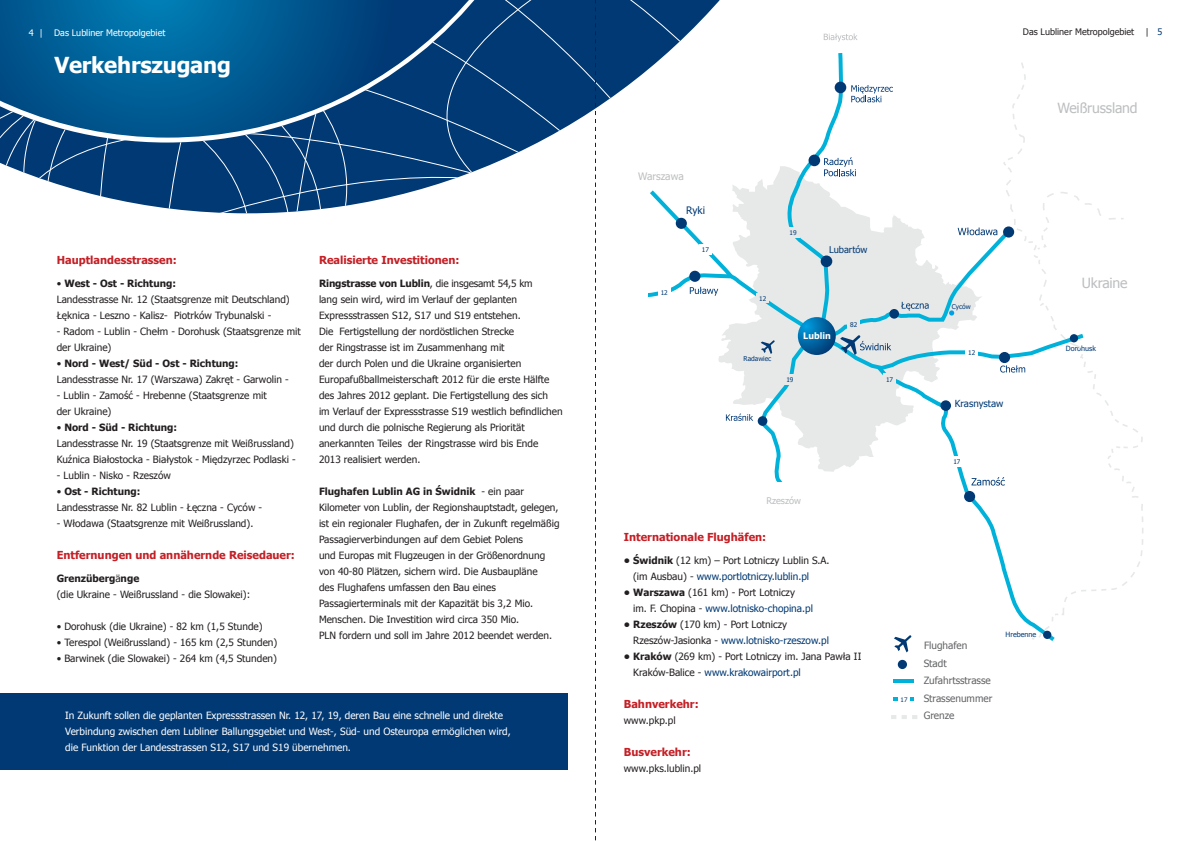
<style>
.page{position:relative;width:1191px;height:842px;background:#fff}
.page>*{position:absolute;margin:0;border:0;box-sizing:border-box;transform-origin:0 0}
.t1{font:700 22px "Tahoma";letter-spacing:-.01em;color:#fff}
.t2{font:14px "Tahoma";letter-spacing:-.01em;color:#bcbec0}
.t3{font:700 11px "Tahoma";color:#c42026}
.t4{font:10.3px "Tahoma";letter-spacing:-.005em;color:#bcbec0}
.t5{font:10.3px "Tahoma";color:#003974}
.t6{font:10px/16px "Tahoma";color:#231f20}
.t7{font:10px/16px "Tahoma";color:#fff}
.t8{font:10px/17.3px "Tahoma";color:#636466}
.t9{font:9.7px "Tahoma";color:#003974}
.t10{font:9.3px "Tahoma";color:#003974}
.t11{font:9.2px "Tahoma";color:#bcbec0}
.t12{font:9px "Tahoma";color:#fff}
.t13{font:9px "Tahoma";color:#231f20}
.t14{font:700 8.9px "Tahoma";color:#fff}
.t15{font:7.2px "Tahoma";color:#003974}
.t16{font:6.7px "Tahoma";letter-spacing:-.005em;color:#003974}
.t17{font:6.5px "Tahoma";color:#003974}
.t18{font:6.3px "Tahoma";color:#003974}
.s1{color:#003974}
.s2{font-weight:700}
</style>
<div class="page">
<svg style="left:757px;top:53px;width:87px;height:133px"></svg>
<svg style="left:824px;top:157px;width:32px;height:19px"></svg>
<svg style="left:851px;top:85px;width:42px;height:17px"></svg>
<div style="left:834px;top:82px;width:12px;height:11px;background:#003974;border-radius:50%"></div>
<div style="left:808px;top:155px;width:12px;height:11px;background:#003974;border-radius:50%"></div>
<svg style="left:648px;top:186px;width:405px;height:455px"></svg>
<div style="left:757px;top:294px;width:12px;height:9px;background:#e7e8e8"></div>
<div style="left:658px;top:287px;width:12px;height:10px;background:#fff"></div>
<div style="left:699px;top:244px;width:12px;height:10px;background:#fff"></div>
<div style="left:847px;top:319px;width:13px;height:10px;background:#e7e8e8"></div>
<div style="left:783px;top:374px;width:13px;height:10px;background:#e7e8e8"></div>
<div style="left:883px;top:374px;width:13px;height:10px;background:#e7e8e8"></div>
<div style="left:787px;top:227px;width:13px;height:10px;background:#e7e8e8"></div>
<div style="left:689px;top:271px;width:11px;height:11px;background:#003974;border-radius:50%"></div>
<div style="left:676px;top:218px;width:11px;height:11px;background:#003974;border-radius:50%"></div>
<svg style="left:757px;top:416px;width:10px;height:10px"></svg>
<svg style="left:798px;top:317px;width:37px;height:38px"></svg>
<div style="left:889px;top:309px;width:10px;height:10px;background:#003974;border-radius:50%"></div>
<svg style="left:823px;top:33px;width:34px;height:9px"></svg>
<svg style="left:760px;top:340px;width:15px;height:14px"></svg>
<svg style="left:840px;top:335px;width:51px;height:20px"></svg>
<svg style="left:925px;top:74px;width:218px;height:566px"></svg>
<svg style="left:1035px;top:191px;width:90px;height:60px"></svg>
<div style="left:734px;top:482px;width:97px;height:141px;background:#fff"></div>
<svg style="left:894px;top:635px;width:18px;height:17px"></svg>
<div style="left:897px;top:660px;width:10px;height:9px;background:#003974;border-radius:50%"></div>
<hr style="left:893px;top:679px;width:21px;height:4px;background:#00b1d9">
<hr style="left:893px;top:697px;width:21px;height:4px;background:#00b1d9">
<div style="left:898px;top:695px;width:11px;height:9px;background:#fff"></div>
<svg style="left:891px;top:715px;width:26px;height:4px"></svg>
<div style="left:0;top:694px;width:567px;height:76px;background:#003974"></div>
<div style="left:611px;top:340px;width:39px;height:41px;background:#fff"></div>
<svg style="left:720px;top:185px;width:26px;height:28px"></svg>
<svg style="left:0;top:0;width:280px;height:213px;background:#1a6597"></svg>
<svg style="left:690px;top:0;width:30px;height:213px"></svg>
<svg style="left:280px;top:0;width:410px;height:213px"></svg>
<svg style="left:595px;top:0;width:1px;height:841px"></svg>
<p class="t12" style="left:29px;top:26px;width:15px">4 |</p>
<p class="t12" style="left:54px;top:26px;width:113px">Das Lubliner Metropolgebiet</p>
<p class="t13" style="left:1023px;top:25px;width:113px">Das Lubliner Metropolgebiet</p>
<p class="t13" style="left:1145px;top:25px;width:18px">| <span class="s1">5</span></p>
<h1 class="t1" style="left:54px;top:50px;width:178px">Verkehrszugang</h1>
<h2 class="t2" style="left:1057px;top:99px;width:82px">Weißrussland</h2>
<p class="t4" style="left:638px;top:169px;width:47px">Warszawa</p>
<p class="t5" style="left:686px;top:204px;width:20px">Ryki</p>
<p class="t17" style="left:789px;top:228px;width:9px">19</p>
<p class="t10" style="left:829px;top:243px;width:40px">Lubartów</p>
<p class="t17" style="left:702px;top:245px;width:9px">17</p>
<p class="t3" style="left:319px;top:252px;width:142px">Realisierte Investitionen:</p>
<p class="t6" style="left:319px;top:274px;width:245px"><span class="s2">Ringstrasse von Lublin</span>, die insgesamt 54,5 km<br>lang sein wird, wird im Verlauf der geplanten Expressstrassen S12, S17 und S19 entstehen.<br>Die Fertigstellung der nordöstlichen Strecke<br>der Ringstrasse ist im Zusammenhang mit<br>der durch Polen und die Ukraine organisierten Europafußballmeisterschaft 2012 für die erste Hälfte des Jahres 2012 geplant. Die Fertigstellung des sich<br>im Verlauf der Expressstrasse S19 westlich befindlichen und durch die polnische Regierung als Priorität anerkannten Teiles der Ringstrasse wird bis Ende<br>2013 realisiert werden.</p>
<p class="t6" style="left:319px;top:482px;width:242px"><span class="s2">Flughafen Lublin AG in Świdnik</span> - ein paar Kilometer von Lublin, der Regionshauptstadt, gelegen, ist ein regionaler Flughafen, der in Zukunft regelmäßig Passagierverbindungen auf dem Gebiet Polens<br>und Europas mit Flugzeugen in der Größenordnung von 40-80 Plätzen, sichern wird. Die Ausbaupläne<br>des Flughafens umfassen den Bau eines Passagierterminals mit der Kapazität bis 3,2 Mio.<br>Menschen. Die Investition wird circa 350 Mio.<br>PLN fordern und soll im Jahre 2012 beendet werden.</p>
<p class="t3" style="left:57px;top:252px;width:122px">Hauptlandesstrassen:</p>
<p class="t6" style="left:57px;top:274px;width:234px">• <span class="s2">West - Ost - Richtung:<br></span>Landesstrasse Nr. 12 (Staatsgrenze mit Deutschland)<br>Łęknica - Leszno - Kalisz- Piotrków Trybunalski -</p>
<p class="t6" style="left:57px;top:322px;width:246px">- Radom - Lublin - Chełm - Dorohusk (Staatsgrenze mit der Ukraine)</p>
<p class="t6" style="left:57px;top:354px;width:233px">• <span class="s2">Nord - West/ Süd - Ost - Richtung:<br></span>Landesstrasse Nr. 17 (Warszawa) Zakręt - Garwolin -</p>
<p class="t6" style="left:57px;top:386px;width:211px">- Lublin - Zamość - Hrebenne (Staatsgrenze mit der Ukraine)</p>
<p class="t6" style="left:57px;top:418px;width:240px">• <span class="s2">Nord - Süd - Richtung:<br></span>Landesstrasse Nr. 19 (Staatsgrenze mit Weißrussland)<br>Kuźnica Białostocka - Białystok - Międzyrzec Podlaski -</p>
<p class="t6" style="left:57px;top:466px;width:116px">- Lublin - Nisko - Rzeszów</p>
<p class="t6" style="left:57px;top:482px;width:207px">• <span class="s2">Ost - Richtung:<br></span>Landesstrasse Nr. 82 Lublin - Łęczna - Cyców -</p>
<p class="t6" style="left:57px;top:514px;width:198px">- Włodawa (Staatsgrenze mit Weißrussland).</p>
<p class="t3" style="left:57px;top:547px;width:240px">Entfernungen und annähernde Reisedauer:</p>
<p class="t6" style="left:57px;top:569px;width:195px"><span class="s2">Grenzüberg</span>ä<span class="s2">nge<br></span>(die Ukraine - Weißrussland - die Slowakei):</p>
<p class="t6" style="left:57px;top:617px;width:207px">• Dorohusk (die Ukraine) - 82 km (1,5 Stunde)</p>
<p class="t6" style="left:57px;top:633px;width:222px">• Terespol (Weißrussland) - 165 km (2,5 Stunden)</p>
<p class="t6" style="left:57px;top:649px;width:222px">• Barwinek (die Slowakei) - 264 km (4,5 Stunden)</p>
<p class="t17" style="left:661px;top:288px;width:9px">12</p>
<p class="t17" style="left:759px;top:294px;width:9px">12</p>
<p class="t16" style="left:951px;top:302px;width:20px">Cyców</p>
<p class="t17" style="left:850px;top:320px;width:9px">82</p>
<p class="t14" style="left:803px;top:330px;width:29px">Lublin</p>
<p class="t17" style="left:968px;top:349px;width:9px">12</p>
<p class="t16" style="left:743px;top:354px;width:29px">Radawiec</p>
<p class="t17" style="left:886px;top:375px;width:9px">17</p>
<p class="t17" style="left:786px;top:375px;width:9px">19</p>
<p class="t9" style="left:955px;top:397px;width:50px">Krasnystaw</p>
<p class="t17" style="left:953px;top:457px;width:9px">17</p>
<p class="t11" style="left:766px;top:494px;width:36px">Rzeszów</p>
<p class="t3" style="left:624px;top:530px;width:144px">Internationale Flughäfen:</p>
<p class="t6" style="left:633px;top:552px;width:198px;text-indent:-9px"><span class="s2">• Świdnik</span> (12 km) – Port Lotniczy Lublin S.A. (im Ausbau) - <span class="s1">www.portlotniczy.lublin.pl</span></p>
<p class="t6" style="left:633px;top:584px;width:181px;text-indent:-9px"><span class="s2">• Warszawa</span> (161 km) - Port Lotniczy<br>im. F. Chopina - <span class="s1">www.lotnisko-chopina.pl</span></p>
<p class="t6" style="left:633px;top:616px;width:197px;text-indent:-9px"><span class="s2">• Rzeszów</span> (170 km) - Port Lotniczy<br>Rzeszów-Jasionka - <span class="s1">www.lotnisko-rzeszow.pl</span></p>
<p class="t6" style="left:633px;top:648px;width:230px;text-indent:-9px"><span class="s2">• Kraków</span> (269 km) - Port Lotniczy im. Jana Pawła II<br>Kraków-Balice - <span class="s1">www.krakowairport.pl</span></p>
<p class="t3" style="left:624px;top:697px;width:76px">Bahnverkehr:</p>
<p class="t6" style="left:624px;top:712px;width:53px">www.pkp.pl</p>
<p class="t3" style="left:624px;top:745px;width:68px">Busverkehr:</p>
<p class="t6" style="left:624px;top:760px;width:79px">www.pks.lublin.pl</p>
<p class="t15" style="left:1005px;top:629px;width:32px">Hrebenne</p>
<p class="t8" style="left:923px;top:636px;width:69px">Flughafen<br>Stadt<br>Zufahrtsstrasse</p>
<p class="t8" style="left:923px;top:689px;width:70px">Strassenummer</p>
<p class="t18" style="left:900px;top:695px;width:8px">17</p>
<p class="t7" style="left:65px;top:707px;width:439px">In Zukunft sollen die geplanten Expressstrassen Nr. 12, 17, 19, deren Bau eine schnelle und direkte</p>
<p class="t8" style="left:923px;top:706px;width:32px">Grenze</p>
<p class="t7" style="left:65px;top:723px;width:447px">Verbindung zwischen dem Lubliner Ballungsgebiet und West-, Süd- und Osteuropa ermöglichen wird, die Funktion der Landesstrassen S12, S17 und S19 übernehmen.</p>
<h2 class="t2" style="left:1081px;top:273px;width:47px">Ukraine</h2>
<p class="t15" style="left:1066px;top:343px;width:32px">Dorohusk</p>
</div>
